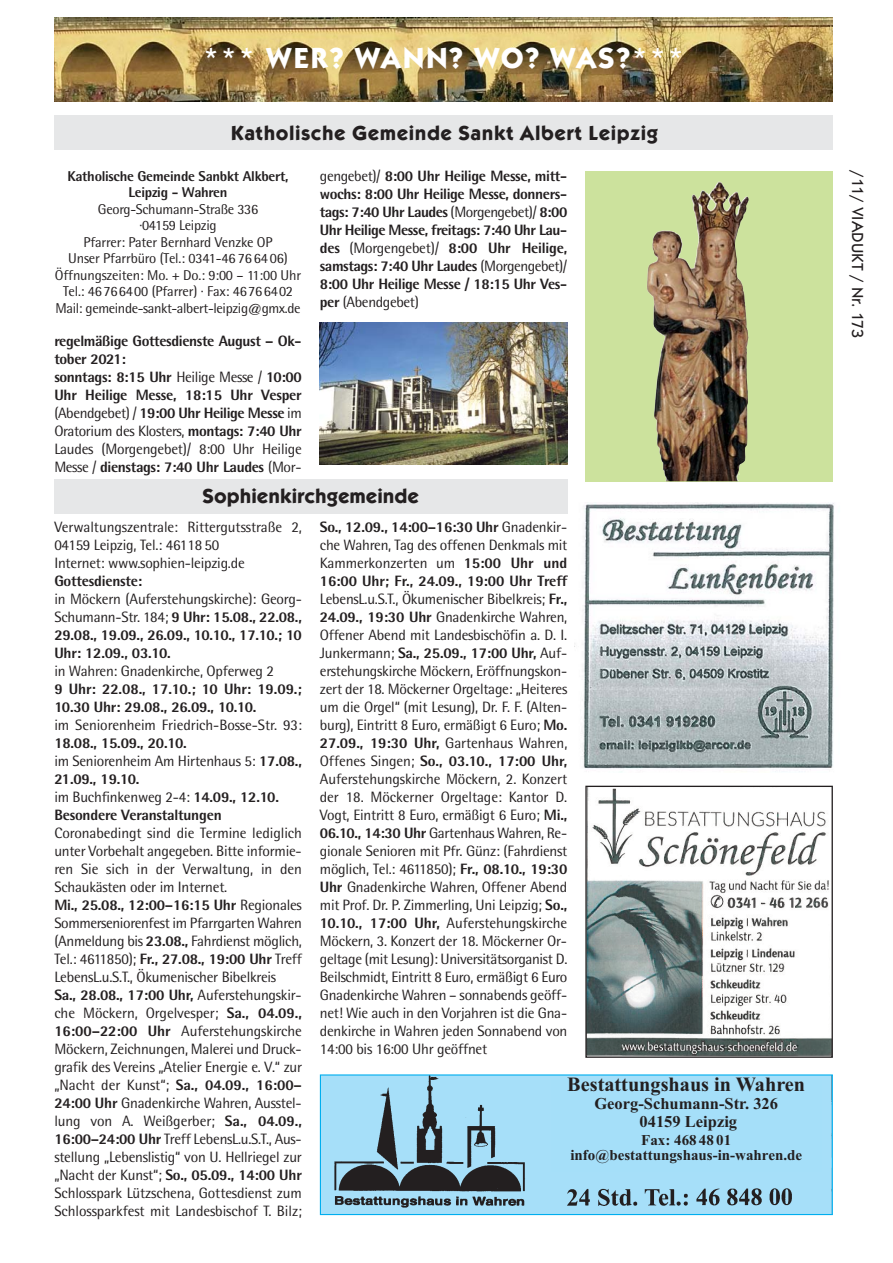
<style>
.page{position:relative;width:893px;height:1263px;background:#fff}
.page>*{position:absolute;margin:0;border:0;box-sizing:border-box;transform-origin:0 0}
.t1{font:700 30px "Kabel Itc T";letter-spacing:.05em;color:#fff}
.t2{font:700 21px "Kabel Itc T";letter-spacing:.025em;color:#231f20}
.t3{font:700 21px "Kabel Itc T";color:#231f20}
.t4{font:700 20.25px "Times New Roman";color:#231f20}
.t5{font:700 16.5px/18px "Times New Roman";color:#231f20;text-align:center}
.t6{font:500 16.5px "Kabel Itc T";color:#231f20}
.t7{font:15px/18px "Rotis Semi Sans";letter-spacing:-.015em;color:#231f20}
.t8{font:800 15px/18px "Rotis Semi Sans";letter-spacing:-.025em;color:#231f20}
.t9{font:700 15px/15px "Times New Roman";color:#231f20;text-align:center}
.t10{font:14.25px/16.5px "Rotis Semi Sans";letter-spacing:-.01em;color:#231f20;text-align:center}
.t11{font:800 14.25px/16.5px "Rotis Semi Sans";letter-spacing:-.02em;color:#231f20;text-align:center}
.s1{font-weight:400}
.s2{font-weight:800}
</style>
<div class="page">
<img style="left:54px;top:17px;width:780px;height:1199px">
<h1 class="t1" style="left:203px;top:47px;width:482px">*** WER? WANN? WO? WAS?***</h1>
<h2 class="t2" style="left:231px;top:125px;width:429px">Katholische Gemeinde Sankt Albert Leipzig</h2>
<p class="t11" style="left:68px;top:169px;width:222px">Katholische Gemeinde Sanbkt Alkbert,<br>Leipzig - Wahren</p>
<p class="t10" style="left:55px;top:202px;width:248px">Georg-Schumann-Straße 336<br>·04159 Leipzig<br>Pfarrer: Pater Bernhard Venzke OP<br>Unser Pfarrbüro (Tel.: 0341-46 76 64 06)<br>Öffnungszeiten: Mo. + Do.: 9:00 – 11:00 Uhr Tel.: 46766400 (Pfarrer) · Fax: 46766402<br>Mail: gemeinde-sankt-albert-leipzig@gmx.de</p>
<p class="t8" style="left:54px;top:333px;width:249px">regelmäßige Gottesdienste August – Ok&shy;tober 2021:<br>sonntags: 8:15 Uhr <span class="s1">Heilige Messe /</span> 10:00<br>Uhr Heilige Messe, 18:15 Uhr Vesper <span class="s1">(Abendgebet) /</span> 19:00 Uhr Heilige Messe <span class="s1">im Oratorium des Klosters,</span> montags: 7:40 Uhr <span class="s1">Laudes (Morgengebet)/ 8:00 Uhr Heilige Messe /</span> dienstags: 7:40 Uhr Laudes <span class="s1">(Mor-</span></p>
<p class="t8" style="left:320px;top:169px;width:249px;text-align:justify"><span class="s1">gengebet)/</span> 8:00 Uhr Heilige Messe, mitt&shy;wochs: 8:00 Uhr Heilige Messe, donners&shy;tags: 7:40 Uhr Laudes <span class="s1">(Morgengebet)/</span> 8:00<br>Uhr Heilige Messe, freitags: 7:40 Uhr Lau&shy;des <span class="s1">(Morgengebet)/</span> 8:00 Uhr Heilige, samstags: 7:40 Uhr Laudes <span class="s1">(Morgengebet)/ </span>8:00 Uhr Heilige Messe / 18:15 Uhr Ves&shy;per <span class="s1">(Abendgebet)</span></p>
<h2 class="t3" style="left:203px;top:488px;width:218px">Sophienkirchgemeinde</h2>
<p class="t7" style="left:320px;top:519px;width:249px;text-align:justify"><span class="s2">So., 12.09., 14:00–16:30 Uhr</span> Gnadenkir&shy;che Wahren, Tag des offenen Denkmals mit Kammerkonzerten um <span class="s2">15:00 Uhr und 16:00 Uhr; Fr., 24.09., 19:00 Uhr Treff </span>LebensL.u.S.T., Ökumenischer Bibelkreis; <span class="s2">Fr., 24.09., 19:30 Uhr</span> Gnadenkirche Wahren, Offener Abend mit Landesbischöfin a. D. I.<br>Junkermann; <span class="s2">Sa., 25.09., 17:00 Uhr,</span> Auf&shy;erstehungskirche Möckern, Eröffnungskon&shy;zert der 18. Möckerner Orgeltage: „Heiteres um die Orgel“ (mit Lesung), Dr. F. F. (Alten&shy;burg), Eintritt 8 Euro, ermäßigt 6 Euro; <span class="s2">Mo.<br>27.09., 19:30 Uhr,</span> Gartenhaus Wahren, Offenes Singen; <span class="s2">So., 03.10., 17:00 Uhr, </span>Auferstehungskirche Möckern, 2. Konzert der 18. Möckerner Orgeltage: Kantor D.<br>Vogt, Eintritt 8 Euro, ermäßigt 6 Euro; <span class="s2">Mi., 06.10., 14:30 Uhr</span> Gartenhaus Wahren, Re&shy;gionale Senioren mit Pfr. Günz: (Fahrdienst möglich, Tel.: 4611850); <span class="s2">Fr., 08.10., 19:30<br>Uhr</span> Gnadenkirche Wahren, Offener Abend mit Prof. Dr. P. Zimmerling, Uni Leipzig; <span class="s2">So., 10.10., 17:00 Uhr,</span> Auferstehungskirche Möckern, 3. Konzert der 18. Möckerner Or&shy;geltage (mit Lesung): Universitätsorganist D.<br>Beilschmidt, Eintritt 8 Euro, ermäßigt 6 Euro Gnadenkirche Wahren – sonnabends geöff&shy;net! Wie auch in den Vorjahren ist die Gna&shy;denkirche in Wahren jeden Sonnabend von 14:00 bis 16:00 Uhr geöffnet</p>
<p class="t7" style="left:54px;top:519px;width:249px">Verwaltungszentrale: Rittergutsstraße 2,<br>04159 Leipzig, Tel.: 46118 50<br>Internet: www.sophien-leipzig.de</p>
<p class="t8" style="left:54px;top:573px;width:89px">Gottesdienste:</p>
<p class="t8" style="left:54px;top:591px;width:249px;text-align:justify"><span class="s1">in Möckern (Auferstehungskirche): Georg-Schumann-Str. 184;</span> 9 Uhr: 15.08., 22.08., 29.08., 19.09., 26.09., 10.10., 17.10.; 10<br>Uhr: 12.09., 03.10.</p>
<p class="t7" style="left:54px;top:663px;width:221px">in Wahren: Gnadenkirche, Opferweg 2</p>
<p class="t8" style="left:54px;top:681px;width:249px">9 Uhr: 22.08., 17.10.; 10 Uhr: 19.09.;<br>10.30 Uhr: 29.08., 26.09., 10.10.</p>
<p class="t7" style="left:54px;top:717px;width:249px">im Seniorenheim Friedrich-Bosse-Str. 93:</p>
<p class="t8" style="left:54px;top:735px;width:249px">18.08., 15.09., 20.10.<br><span class="s1">im Seniorenheim Am Hirtenhaus 5:</span> 17.08.,<br>21.09., 19.10.<br><span class="s1">im Buchfinkenweg 2-4:</span> 14.09., 12.10.<br>Besondere Veranstaltungen</p>
<p class="t7" style="left:54px;top:825px;width:249px">Coronabedingt sind die Termine lediglich unter Vorbehalt angegeben. Bitte informie&shy;ren Sie sich in der Verwaltung, in den Schaukästen oder im Internet.<br><span class="s2">Mi., 25.08., 12:00–16:15 Uhr</span> Regionales Sommerseniorenfest im Pfarrgarten Wahren (Anmeldung bis <span class="s2">23.08.,</span> Fahrdienst möglich, Tel.: 4611850); <span class="s2">Fr., 27.08., 19:00 Uhr</span> Treff LebensL.u.S.T., Ökumenischer Bibelkreis<br><span class="s2">Sa., 28.08., 17:00 Uhr,</span> Auferstehungskir&shy;che Möckern, Orgelvesper; <span class="s2">Sa., 04.09., 16:00–22:00 Uhr</span> Auferstehungskirche Möckern, Zeichnungen, Malerei und Druck&shy;grafik des Vereins „Atelier Energie e. V.“ zur „Nacht der Kunst“; <span class="s2">Sa., 04.09., 16:00– 24:00 Uhr</span> Gnadenkirche Wahren, Ausstel&shy;lung von A. Weißgerber; <span class="s2">Sa., 04.09., 16:00–24:00 Uhr</span> Treff LebensL.u.S.T., Aus&shy;stellung „Lebenslistig“ von U. Hellriegel zur „Nacht der Kunst“; <span class="s2">So., 05.09., 14:00 Uhr </span>Schlosspark Lützschena, Gottesdienst zum Schlossparkfest mit Landesbischof T. Bilz;</p>
<h3 class="t4" style="left:567px;top:1078px;width:239px">Bestattungshaus in Wahren</h3>
<p class="t5" style="left:594px;top:1097px;width:185px">Georg-Schumann-Str. 326<br>04159 Leipzig</p>
<p class="t9" style="left:570px;top:1135px;width:233px">Fax: 468 48 01 info@bestattungshaus-in-wahren.de</p>
<p class="t6" style="left:863px;top:170px;width:169px;rotate:90deg">/11/ VIADUKT / Nr. 173</p>
</div>
